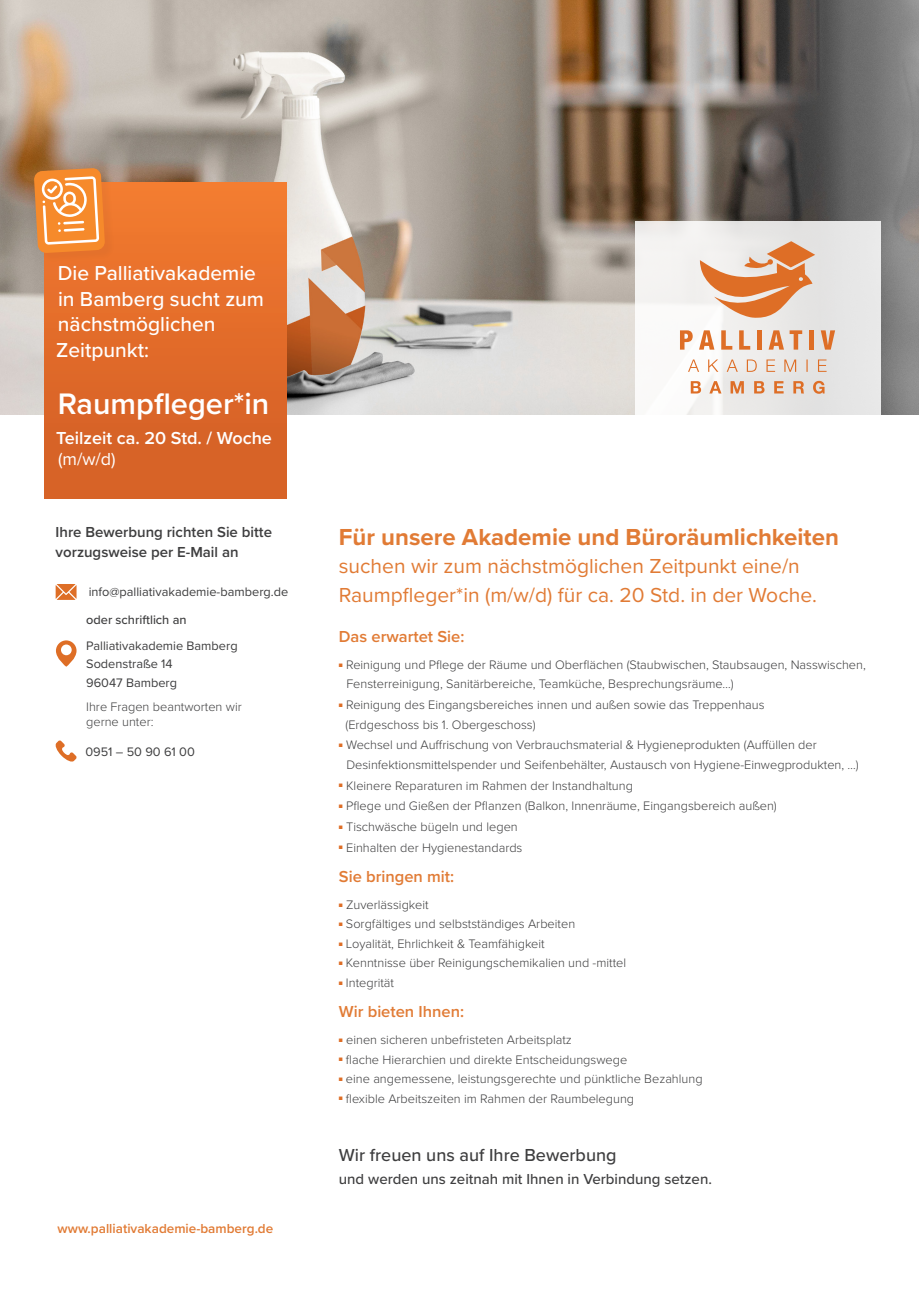
<style>
.page{position:relative;width:919px;height:1289px;background:#fff}
.page>*{position:absolute;margin:0;border:0;box-sizing:border-box;transform-origin:0 0}
.t1{font:600 30.75px "Proxima Nova";color:#fff}
.t2{font:700 24px "Proxima Nova";color:#e17b35}
.t3{font:21px/28.5px "Proxima Nova";color:#e17b35}
.t4{font:500 20.85px "Proxima Nova";color:#fff}
.t5{font:500 18px "Proxima Nova";color:#3e3e3f}
.t6{font:600 18px "Proxima Nova";color:#fff}
.t7{font:18px "Proxima Nova";color:#fff}
.t8{font:600 16.5px "Proxima Nova";color:#e17b35}
.t9{font:600 15px/19.5px "Proxima Nova";color:#3e3e3f}
.t10{font:500 15px "Proxima Nova";color:#3e3e3f}
.t11{font:600 13.5px "Proxima Nova";color:#e17b35}
.t12{font:300 12.75px "Proxima Nova";color:#3e3e3f}
.t13{font:12.75px "Proxima Nova";color:#3e3e3f}
.t14{font:500 12.75px "Proxima Nova";color:#3e3e3f}
</style>
<div class="page">
<img style="left:0;top:0;width:918px;height:414px">
<div style="left:45px;top:183px;width:241px;height:315px;background:linear-gradient(to bottom,#f37b30,#d25e25)"></div>
<svg style="left:56px;top:584px;width:20px;height:16px"></svg>
<svg style="left:56px;top:640px;width:20px;height:26px"></svg>
<svg style="left:55px;top:740px;width:22px;height:22px"></svg>
<div style="left:634px;top:222px;width:246px;height:193px;background:linear-gradient(to right,#f9f8f7,#e1e0e0)"></div>
<div style="left:35px;top:169px;width:80px;height:94px;background:#231f20;opacity:.04"></div>
<svg style="left:34px;top:168px;width:71px;height:85px;background:#f19d54"></svg>
<svg style="left:699px;top:241px;width:116px;height:77px"></svg>
<svg style="left:680px;top:330px;width:12px;height:19px"></svg>
<svg style="left:699px;top:330px;width:15px;height:19px"></svg>
<svg style="left:721px;top:330px;width:11px;height:19px"></svg>
<svg style="left:739px;top:330px;width:11px;height:19px"></svg>
<hr style="left:757px;top:330px;width:4px;height:19px;background:#de6e26">
<svg style="left:768px;top:330px;width:34px;height:19px"></svg>
<hr style="left:809px;top:330px;width:4px;height:19px;background:#de6e26">
<svg style="left:820px;top:330px;width:15px;height:19px"></svg>
<svg style="left:688px;top:359px;width:138px;height:13px"></svg>
<svg style="left:690px;top:381px;width:134px;height:13px;background:#e5bea4"></svg>
<p class="t4" style="left:58px;top:258px;width:199px">Die Palliativakademie</p>
<p class="t4" style="left:58px;top:283px;width:207px">in Bamberg sucht zum</p>
<p class="t4" style="left:58px;top:309px;width:159px">nächstmöglichen</p>
<p class="t4" style="left:56px;top:334px;width:94px">Zeitpunkt:</p>
<p class="t1" style="left:58px;top:381px;width:213px">Raumpfleger*in</p>
<p class="t6" style="left:56px;top:425px;width:217px">Teilzeit ca. 20 Std. / Woche</p>
<p class="t7" style="left:58px;top:446px;width:59px">(m/w/d)</p>
<p class="t9" style="left:56px;top:522px;width:218px">Ihre Bewerbung richten Sie bitte vorzugsweise per E-Mail an</p>
<p class="t13" style="left:89px;top:582px;width:201px">info@palliativakademie-bamberg.de</p>
<p class="t14" style="left:86px;top:610px;width:102px">oder schriftlich an</p>
<p class="t13" style="left:86px;top:636px;width:153px">Palliativakademie Bamberg</p>
<p class="t13" style="left:86px;top:654px;width:88px">Sodenstraße 14</p>
<p class="t13" style="left:86px;top:672px;width:92px">96047 Bamberg</p>
<p class="t12" style="left:86px;top:697px;width:157px">Ihre Fragen beantworten wir</p>
<p class="t12" style="left:86px;top:712px;width:69px">gerne unter:</p>
<p class="t13" style="left:85px;top:742px;width:111px">0951 – 50 90 61 00</p>
<p class="t11" style="left:58px;top:1217px;width:217px">www.palliativakademie-bamberg.de</p>
<p class="t2" style="left:339px;top:519px;width:501px">Für unsere Akademie und Büroräumlichkeiten</p>
<p class="t3" style="left:339px;top:551px;width:479px">suchen wir zum nächstmöglichen Zeitpunkt eine/n<br>Raumpfleger*in (m/w/d) für ca. 20 Std. in der Woche.</p>
<p class="t8" style="left:339px;top:624px;width:127px">Das erwartet Sie:</p>
<p class="t12" style="left:339px;top:655px;width:528px"><sup>■</sup> Reinigung und Pflege der Räume und Oberflächen (Staubwischen, Staubsaugen, Nasswischen,</p>
<p class="t12" style="left:346px;top:674px;width:389px">Fensterreinigung, Sanitärbereiche, Teamküche, Besprechungsräume…)</p>
<p class="t12" style="left:339px;top:695px;width:427px"><sup>■</sup> Reinigung des Eingangsbereiches innen und außen sowie das Treppenhaus</p>
<p class="t12" style="left:345px;top:715px;width:192px">(Erdgeschoss bis 1. Obergeschoss)</p>
<p class="t12" style="left:339px;top:735px;width:479px"><sup>■</sup> Wechsel und Auffrischung von Verbrauchsmaterial &amp; Hygieneprodukten (Auffüllen der</p>
<p class="t12" style="left:346px;top:755px;width:514px">Desinfektionsmittelspender und Seifenbehälter, Austausch von Hygiene-Einwegprodukten, …)</p>
<p class="t12" style="left:339px;top:775px;width:295px"><sup>■</sup> Kleinere Reparaturen im Rahmen der Instandhaltung</p>
<p class="t12" style="left:339px;top:796px;width:439px"><sup>■</sup> Pflege und Gießen der Pflanzen (Balkon, Innenräume, Eingangsbereich außen)</p>
<p class="t12" style="left:339px;top:817px;width:180px"><sup>■</sup> Tischwäsche bügeln und legen</p>
<p class="t12" style="left:339px;top:838px;width:185px"><sup>■</sup> Einhalten der Hygienestandards</p>
<p class="t8" style="left:339px;top:864px;width:117px">Sie bringen mit:</p>
<p class="t12" style="left:339px;top:895px;width:91px"><sup>■</sup> Zuverlässigkeit</p>
<p class="t12" style="left:339px;top:914px;width:238px"><sup>■</sup> Sorgfältiges und selbstständiges Arbeiten</p>
<p class="t12" style="left:339px;top:934px;width:207px"><sup>■</sup> Loyalität, Ehrlichkeit &amp; Teamfähigkeit</p>
<p class="t12" style="left:339px;top:953px;width:289px"><sup>■</sup> Kenntnisse über Reinigungschemikalien und -mittel</p>
<p class="t12" style="left:339px;top:973px;width:57px"><sup>■</sup> Integrität</p>
<p class="t8" style="left:339px;top:999px;width:127px">Wir bieten Ihnen:</p>
<p class="t12" style="left:339px;top:1030px;width:234px"><sup>■</sup> einen sicheren unbefristeten Arbeitsplatz</p>
<p class="t12" style="left:339px;top:1049px;width:290px"><sup>■</sup> flache Hierarchien und direkte Entscheidungswege</p>
<p class="t12" style="left:339px;top:1069px;width:365px"><sup>■</sup> eine angemessene, leistungsgerechte und pünktliche Bezahlung</p>
<p class="t12" style="left:339px;top:1088px;width:297px"><sup>■</sup> flexible Arbeitszeiten im Rahmen der Raumbelegung</p>
<p class="t5" style="left:339px;top:1141px;width:279px">Wir freuen uns auf Ihre Bewerbung</p>
<p class="t10" style="left:339px;top:1167px;width:374px">und werden uns zeitnah mit Ihnen in Verbindung setzen.</p>
</div>
